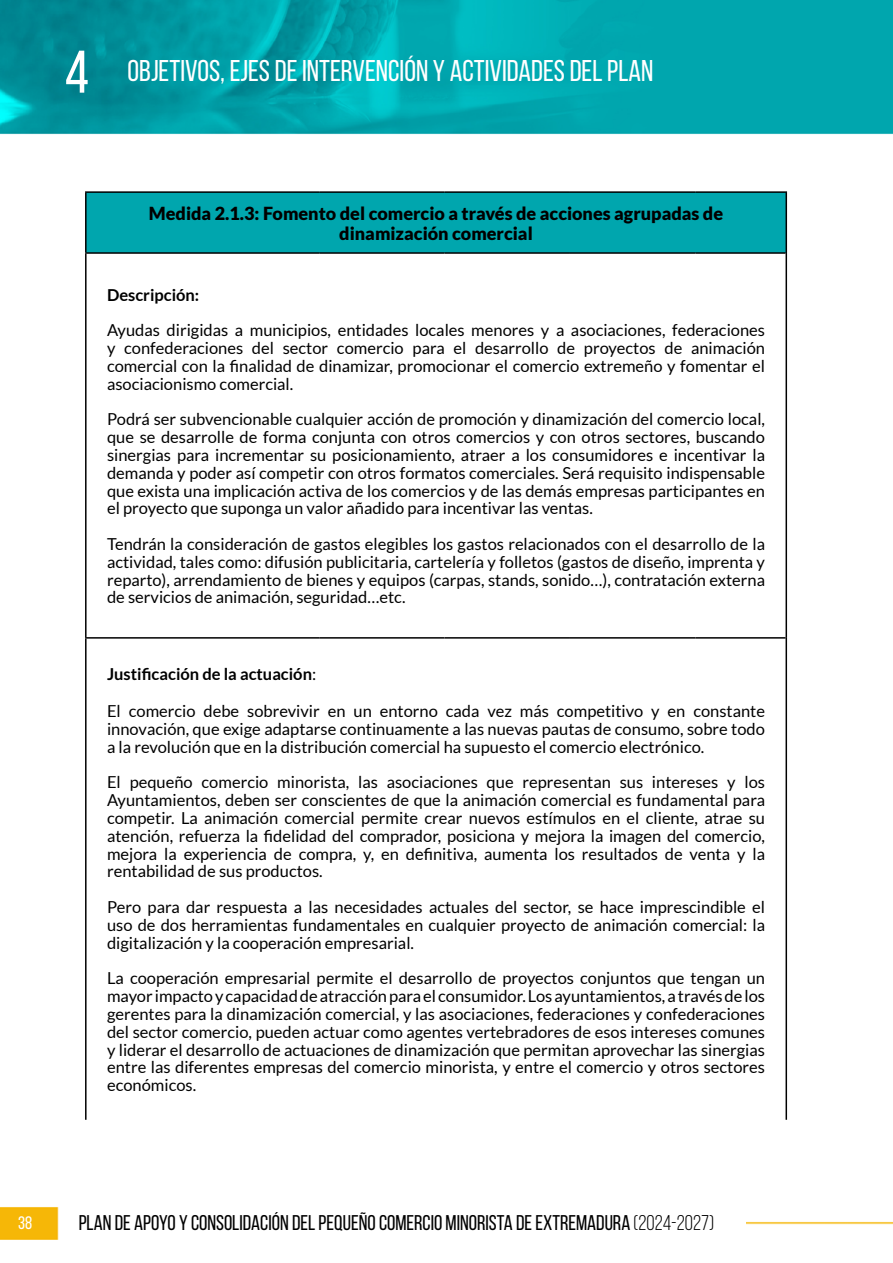
<style>
.page{position:relative;width:893px;height:1263px;background:#fff}
.page>*{position:absolute;margin:0;border:0;box-sizing:border-box;transform-origin:0 0}
.t1{font:30px "Bebas Neue";color:#fff}
.t2{font:21.3px "Bebas Neue";color:#000}
.t3{font:900 18px/19.4px "Lato";color:#000;text-align:center}
.t4{font:18px "Bebas Neue";color:#fff}
.t5{font:16.5px/17.9px "Lato";color:#000;text-align:justify}
.t6{font:700 16.5px "Lato";color:#000}
.s1{font-size:60px}
.s2{font-weight:400}
.s3{font-style:inherit}
</style>
<div class="page">
<img style="left:0;top:0;width:893px;height:1240px">
<div style="left:79px;top:1209px;width:667px;height:26px;background:#fff"></div>
<div style="left:86px;top:192px;width:700px;height:61px;background:#00a6ae"></div>
<hr style="left:85px;top:191px;width:234px;height:2px;background:#000">
<hr style="left:85px;top:193px;width:2px;height:59px;background:#000">
<hr style="left:319px;top:191px;width:126px;height:2px;background:#000">
<hr style="left:445px;top:191px;width:125px;height:2px;background:#000">
<hr style="left:570px;top:191px;width:125px;height:2px;background:#000">
<hr style="left:695px;top:191px;width:92px;height:2px;background:#000">
<hr style="left:85px;top:252px;width:234px;height:2px;background:#000">
<hr style="left:85px;top:254px;width:2px;height:383px;background:#000">
<hr style="left:319px;top:252px;width:126px;height:2px;background:#000">
<hr style="left:445px;top:252px;width:125px;height:2px;background:#000">
<hr style="left:570px;top:252px;width:125px;height:2px;background:#000">
<hr style="left:695px;top:252px;width:90px;height:2px;background:#000">
<hr style="left:785px;top:193px;width:2px;height:60px;background:#000">
<hr style="left:785px;top:253px;width:2px;height:385px;background:#000">
<hr style="left:85px;top:637px;width:234px;height:2px;background:#000">
<hr style="left:85px;top:639px;width:2px;height:481px;background:#000">
<hr style="left:319px;top:637px;width:126px;height:2px;background:#000">
<hr style="left:445px;top:637px;width:125px;height:2px;background:#000">
<hr style="left:570px;top:637px;width:125px;height:2px;background:#000">
<hr style="left:695px;top:637px;width:90px;height:2px;background:#000">
<hr style="left:785px;top:638px;width:2px;height:482px;background:#000">
<h1 class="t1" style="left:65px;top:55px;width:590px"><span class="s1">4</span> OBJETIVOS, EJES DE INTERVENCIÓN Y ACTIVIDADES DEL PLAN</h1>
<p class="t3" style="left:149px;top:203px;width:576px">Medida 2.1.3: Fomento del comercio a través de acciones agrupadas de dinamización comercial</p>
<p class="t6" style="left:107px;top:285px;width:94px">Descripción:</p>
<p class="t5" style="left:107px;top:321px;width:659px">Ayudas dirigidas a municipios, entidades locales menores y a asociaciones, federaciones y confederaciones del sector comercio para el desarrollo de proyectos de animación comercial con la finalidad de dinamizar, promocionar el comercio extremeño y fomentar el asociacionismo comercial.</p>
<p class="t5" style="left:107px;top:410px;width:659px">Podrá ser subvencionable cualquier acción de promoción y dinamización del comercio local, que se desarrolle de forma conjunta con otros comercios y con otros sectores, buscando sinergias para incrementar su posicionamiento, atraer a los consumidores e incentivar la demanda y poder así competir con otros formatos comerciales. Será requisito indispensable que exista una implicación activa de los comercios y de las demás empresas participantes en el proyecto que suponga un valor añadido para incentivar las ventas.</p>
<p class="t5" style="left:107px;top:535px;width:659px">Tendrán la consideración de gastos elegibles los gastos relacionados con el desarrollo de la actividad, tales como: difusión publicitaria, cartelería y folletos (gastos de diseño, imprenta y reparto), arrendamiento de bienes y equipos (carpas, stands, sonido…), contratación externa de servicios de animación, seguridad…etc.</p>
<p class="t6" style="left:107px;top:664px;width:211px">Justificación de la actuación<span class="s2">:</span></p>
<p class="t5" style="left:107px;top:702px;width:659px">El comercio debe sobrevivir en un entorno cada vez más competitivo y en constante innovación, que exige adaptarse continuamente a las nuevas pautas de consumo, sobre todo a la revolución que en la distribución comercial ha supuesto el comercio electrónico.</p>
<p class="t5" style="left:107px;top:773px;width:659px">El pequeño comercio minorista, las asociaciones que representan sus intereses y los Ayuntamientos, deben ser conscientes de que la animación comercial es fundamental para competir. La animación comercial permite crear nuevos estímulos en el cliente, atrae su atención, refuerza la fidelidad del comprador, posiciona y mejora la imagen del comercio, mejora la experiencia de compra, y, en definitiva, aumenta los resultados de venta y la rentabilidad de sus productos.</p>
<p class="t5" style="left:107px;top:898px;width:659px">Pero para dar respuesta a las necesidades actuales del sector, se hace imprescindible el uso de dos herramientas fundamentales en cualquier proyecto de animación comercial: la digitalización y la cooperación empresarial.</p>
<p class="t5" style="left:107px;top:969px;width:659px">La cooperación empresarial permite el desarrollo de proyectos conjuntos que tengan un mayor impacto y capacidad de atracción para el consumidor. Los ayuntamientos, a través de los gerentes para la dinamización comercial, y las asociaciones, federaciones y confederaciones del sector comercio, pueden actuar como agentes vertebradores de esos intereses comunes y liderar el desarrollo de actuaciones de dinamización que permitan aprovechar las sinergias entre las diferentes empresas del comercio minorista, y entre el comercio y otros sectores económicos.</p>
<p class="t4" style="left:18px;top:1213px;width:16px">38</p>
<p class="t2" style="left:79px;top:1211px;width:637px">PLAN DE APOYO Y CONSOLIDACIÓN DEL PEQUEÑO COMERCIO MINORISTA DE EXTREMADURA <span class="s3">(2024-2027)</span></p>
</div>
